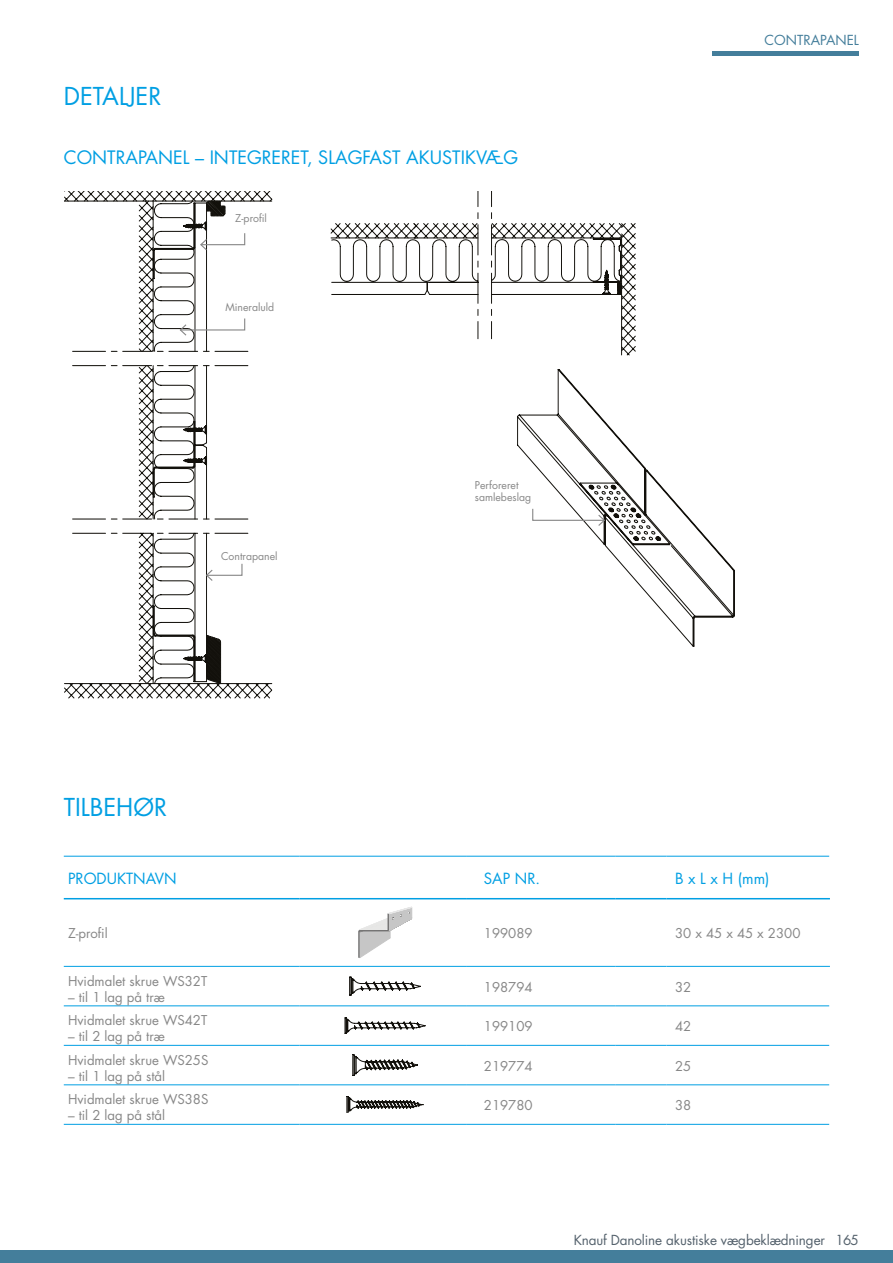
<style>
.page{position:relative;width:893px;height:1263px;background:#fff}
.page>*{position:absolute;margin:0;border:0;box-sizing:border-box;transform-origin:0 0}
.t1{font:24px "Futura Std";color:#009fe3}
.t2{font:18px "Futura Std";color:#009fe3}
.t3{font:15px "Futura Std";color:#009fe3}
.t4{font:13.5px "Futura Std";letter-spacing:-.01em;color:#54616c}
.t5{font:13.5px "Futura Std";color:#447e9b}
.t6{font:13.2px "Futura Std";color:#878787}
.t7{font:10.5px/12.6px "Futura Std";color:#878787}
</style>
<div class="page">
<hr style="left:712px;top:51px;width:147px;height:4px;background:#447e9b">
<div style="left:0;top:1250px;width:893px;height:13px;background:#447e9b"></div>
<svg style="left:64px;top:684px;width:208px;height:14px"></svg>
<svg style="left:477px;top:192px;width:159px;height:163px"></svg>
<svg style="left:614px;top:431px;width:121px;height:216px"></svg>
<svg style="left:272px;top:201px;width:342px;height:483px"></svg>
<svg style="left:532px;top:508px;width:74px;height:19px"></svg>
<svg style="left:64px;top:192px;width:208px;height:492px"></svg>
<hr style="left:64px;top:856px;width:236px;height:1px;background:#009fe3">
<hr style="left:300px;top:856px;width:167px;height:1px;background:#009fe3">
<hr style="left:467px;top:856px;width:149px;height:1px;background:#009fe3">
<hr style="left:616px;top:856px;width:50px;height:1px;background:#009fe3">
<hr style="left:666px;top:856px;width:163px;height:1px;background:#009fe3">
<hr style="left:64px;top:966px;width:236px;height:1px;background:#009fe3">
<hr style="left:300px;top:966px;width:167px;height:1px;background:#009fe3">
<hr style="left:467px;top:966px;width:149px;height:1px;background:#009fe3">
<hr style="left:616px;top:966px;width:50px;height:1px;background:#009fe3">
<hr style="left:666px;top:966px;width:164px;height:1px;background:#009fe3">
<hr style="left:64px;top:1005px;width:236px;height:1px;background:#009fe3">
<hr style="left:300px;top:1005px;width:167px;height:1px;background:#009fe3">
<hr style="left:467px;top:1005px;width:149px;height:1px;background:#009fe3">
<hr style="left:616px;top:1005px;width:50px;height:1px;background:#009fe3">
<hr style="left:666px;top:1005px;width:163px;height:1px;background:#009fe3">
<hr style="left:64px;top:1045px;width:236px;height:1px;background:#009fe3">
<hr style="left:300px;top:1045px;width:167px;height:1px;background:#009fe3">
<hr style="left:467px;top:1045px;width:149px;height:1px;background:#009fe3">
<hr style="left:616px;top:1045px;width:50px;height:1px;background:#009fe3">
<hr style="left:666px;top:1045px;width:163px;height:1px;background:#009fe3">
<hr style="left:64px;top:1084px;width:236px;height:1px;background:#009fe3">
<hr style="left:300px;top:1084px;width:167px;height:1px;background:#009fe3">
<hr style="left:467px;top:1084px;width:149px;height:1px;background:#009fe3">
<hr style="left:616px;top:1084px;width:50px;height:1px;background:#009fe3">
<hr style="left:666px;top:1084px;width:163px;height:1px;background:#009fe3">
<hr style="left:64px;top:1124px;width:236px;height:1px;background:#009fe3">
<hr style="left:300px;top:1124px;width:167px;height:1px;background:#009fe3">
<hr style="left:467px;top:1124px;width:149px;height:1px;background:#009fe3">
<hr style="left:616px;top:1124px;width:50px;height:1px;background:#009fe3">
<hr style="left:666px;top:1124px;width:163px;height:1px;background:#009fe3">
<hr style="left:64px;top:898px;width:236px;height:1px;background:#009fe3">
<hr style="left:300px;top:898px;width:167px;height:1px;background:#009fe3">
<hr style="left:467px;top:898px;width:149px;height:1px;background:#009fe3">
<hr style="left:616px;top:898px;width:50px;height:1px;background:#009fe3">
<hr style="left:666px;top:898px;width:164px;height:1px;background:#009fe3">
<svg style="left:358px;top:907px;width:55px;height:51px"></svg>
<svg style="left:349px;top:977px;width:72px;height:18px"></svg>
<svg style="left:345px;top:1018px;width:80px;height:15px"></svg>
<svg style="left:352px;top:1054px;width:66px;height:22px"></svg>
<svg style="left:347px;top:1096px;width:76px;height:17px"></svg>
<h1 class="t1" style="left:64px;top:81px;width:99px">DETALJER</h1>
<h2 class="t2" style="left:64px;top:146px;width:456px">CONTRAPANEL – INTEGRERET, SLAGFAST AKUSTIKVÆG</h2>
<p class="t7" style="left:235px;top:212px;width:33px">Z-profil</p>
<p class="t7" style="left:225px;top:301px;width:50px">Mineraluld</p>
<p class="t7" style="left:221px;top:550px;width:58px">Contrapanel</p>
<h1 class="t1" style="left:64px;top:792px;width:105px">TILBEHØR</h1>
<p class="t7" style="left:475px;top:478px;width:58px">Perforeret samlebeslag</p>
<p class="t5" style="left:765px;top:32px;width:96px">CONTRAPANEL</p>
<p class="t3" style="left:68px;top:868px;width:110px">PRODUKTNAVN</p>
<p class="t3" style="left:484px;top:868px;width:58px">SAP NR.</p>
<p class="t3" style="left:675px;top:868px;width:96px">B x L x H (mm)</p>
<p class="t6" style="left:68px;top:925px;width:41px">Z-profil</p>
<p class="t6" style="left:484px;top:925px;width:50px">199089</p>
<p class="t6" style="left:675px;top:925px;width:127px">30 x 45 x 45 x 2300</p>
<p class="t6" style="left:68px;top:972px;width:141px">Hvidmalet skrue WS32T</p>
<p class="t6" style="left:68px;top:988px;width:98px">– til 1 lag på træ</p>
<p class="t6" style="left:484px;top:978px;width:50px">198794</p>
<p class="t6" style="left:675px;top:978px;width:18px">32</p>
<p class="t6" style="left:68px;top:1012px;width:141px">Hvidmalet skrue WS42T</p>
<p class="t6" style="left:68px;top:1028px;width:98px">– til 2 lag på træ</p>
<p class="t6" style="left:68px;top:1051px;width:142px">Hvidmalet skrue WS25S</p>
<p class="t6" style="left:68px;top:1067px;width:99px">– til 1 lag på stål</p>
<p class="t6" style="left:68px;top:1091px;width:142px">Hvidmalet skrue WS38S</p>
<p class="t6" style="left:68px;top:1107px;width:99px">– til 2 lag på stål</p>
<p class="t6" style="left:484px;top:1018px;width:50px">199109</p>
<p class="t6" style="left:675px;top:1018px;width:18px">42</p>
<p class="t6" style="left:484px;top:1057px;width:50px">219774</p>
<p class="t6" style="left:675px;top:1057px;width:18px">25</p>
<p class="t6" style="left:484px;top:1097px;width:50px">219780</p>
<p class="t6" style="left:675px;top:1097px;width:18px">38</p>
<p class="t4" style="left:574px;top:1231px;width:287px">Knauf Danoline akustiske vægbeklædninger 165</p>
</div>
